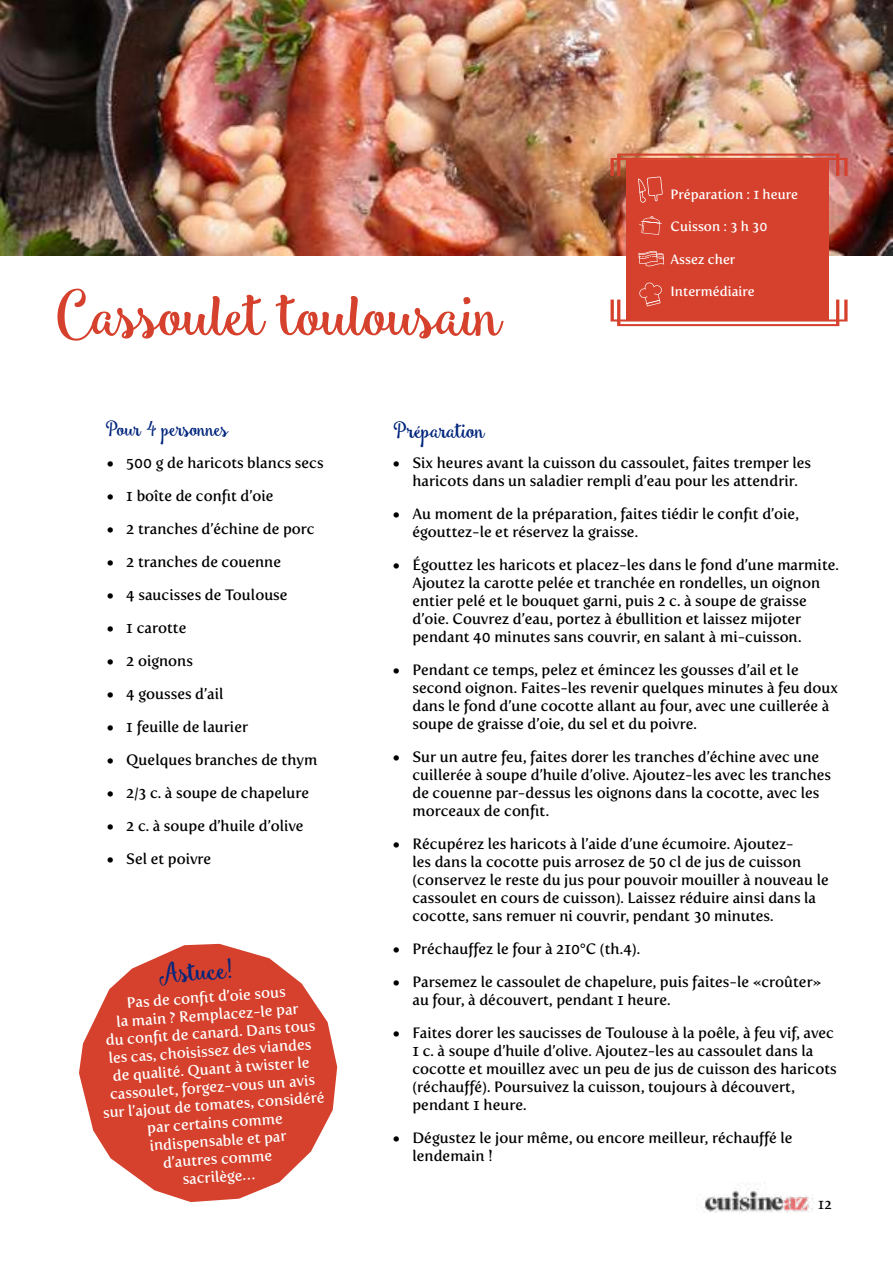
<style>
.page{position:relative;width:893px;height:1263px;background:#fff}
.page>*{position:absolute;margin:0;border:0;box-sizing:border-box;transform-origin:0 0}
.t1{font:60px "Smoothie Shoppe";color:#d5412d}
.t2{font:25.5px "Smoothie Shoppe";color:#00257c}
.t3{font:21px "Smoothie Shoppe";color:#00257c}
.t4{font:19.5px "Smoothie Shoppe";color:#00257c}
.t5{font:15px/18px "Fertigo Pro";color:#000}
.t6{font:15px/18px "Fertigo Pro";color:#fff;text-align:center}
.t7{font:13.5px "Fertigo Pro";color:#fff}
.t8{font:13.5px "Fertigo Pro";color:#000}
</style>
<div class="page">
<img style="left:704px;top:1182px;width:110px;height:30px">
<img style="left:0;top:0;width:893px;height:255px">
<svg style="left:79px;top:944px;width:258px;height:258px"></svg>
<svg style="left:85px;top:947px;width:244px;height:245px;fill:#d5412d"></svg>
<div style="left:626px;top:160px;width:203px;height:159px;background:#d5412d"></div>
<svg style="left:610px;top:154px;width:238px;height:49px"></svg>
<svg style="left:639px;top:216px;width:23px;height:19px"></svg>
<svg style="left:638px;top:251px;width:26px;height:15px"></svg>
<svg style="left:610px;top:282px;width:238px;height:44px"></svg>
<h1 class="t1" style="left:54px;top:276px;width:450px">Cassoulet toulousain</h1>
<p class="t7" style="left:671px;top:186px;width:129px">Préparation : 1 heure</p>
<p class="t7" style="left:671px;top:219px;width:98px">Cuisson : 3 h 30</p>
<p class="t7" style="left:671px;top:251px;width:66px">Assez cher</p>
<p class="t7" style="left:671px;top:284px;width:86px">Intermédiaire</p>
<h3 class="t4" style="left:105px;top:416px;width:125px">Pour 4 personnes</h3>
<p class="t5" style="left:107px;top:454px;width:218px">• 500 g de haricots blancs secs</p>
<p class="t5" style="left:107px;top:487px;width:168px">• 1 boîte de confit d’oie</p>
<p class="t5" style="left:107px;top:520px;width:209px">• 2 tranches d’échine de porc</p>
<p class="t5" style="left:107px;top:553px;width:176px">• 2 tranches de couenne</p>
<p class="t5" style="left:107px;top:586px;width:182px">• 4 saucisses de Toulouse</p>
<p class="t5" style="left:107px;top:619px;width:81px">• 1 carotte</p>
<p class="t5" style="left:107px;top:652px;width:88px">• 2 oignons</p>
<p class="t5" style="left:107px;top:685px;width:118px">• 4 gousses d’ail</p>
<p class="t5" style="left:107px;top:718px;width:143px">• 1 feuille de laurier</p>
<p class="t5" style="left:107px;top:751px;width:212px">• Quelques branches de thym</p>
<p class="t5" style="left:107px;top:784px;width:204px">• 2/3 c. à soupe de chapelure</p>
<p class="t5" style="left:107px;top:817px;width:198px">• 2 c. à soupe d’huile d’olive</p>
<p class="t5" style="left:107px;top:850px;width:106px">• Sel et poivre</p>
<h2 class="t2" style="left:157px;top:958px;width:76px;rotate:-4deg">Astuce!</h2>
<p class="t6" style="left:95px;top:996px;width:223px;rotate:-4deg">Pas de confi t d’oie sous<br>la main ? Remplacez-le par<br>du confi t de canard. Dans tous les cas, choisissez des viandes de qualité. Quant à twister le cassoulet, forgez-vous un avis sur l’ajout de tomates, considéré par certains comme indispensable et par<br>d’autres comme<br>sacrilège…</p>
<h3 class="t3" style="left:393px;top:416px;width:93px">Préparation</h3>
<p class="t5" style="left:393px;top:453px;width:420px;text-align:center">• Six heures avant la cuisson du cassoulet, faites tremper les haricots dans un saladier rempli d’eau pour les attendrir.</p>
<p class="t5" style="left:412px;top:504px;width:388px;text-indent:-20px">• Au moment de la préparation, faites tiédir le confit d’oie, égouttez-le et réservez la graisse.</p>
<p class="t5" style="left:412px;top:555px;width:428px;text-indent:-20px">• Égouttez les haricots et placez-les dans le fond d’une marmite.<br>Ajoutez la carotte pelée et tranchée en rondelles, un oignon entier pelé et le bouquet garni, puis 2 c. à soupe de graisse d’oie. Couvrez d’eau, portez à ébullition et laissez mijoter pendant 40 minutes sans couvrir, en salant à mi-cuisson.</p>
<p class="t5" style="left:412px;top:660px;width:427px;text-indent:-20px">• Pendant ce temps, pelez et émincez les gousses d’ail et le second oignon. Faites-les revenir quelques minutes à feu doux dans le fond d’une cocotte allant au four, avec une cuillerée à soupe de graisse d’oie, du sel et du poivre.</p>
<p class="t5" style="left:412px;top:747px;width:420px;text-indent:-20px">• Sur un autre feu, faites dorer les tranches d’échine avec une cuillerée à soupe d’huile d’olive. Ajoutez-les avec les tranches de couenne par-dessus les oignons dans la cocotte, avec les morceaux de confit.</p>
<p class="t5" style="left:412px;top:834px;width:418px;text-indent:-20px">• Récupérez les haricots à l’aide d’une écumoire. Ajoutez-<br>les dans la cocotte puis arrosez de 50 cl de jus de cuisson (conservez le reste du jus pour pouvoir mouiller à nouveau le cassoulet en cours de cuisson). Laissez réduire ainsi dans la cocotte, sans remuer ni couvrir, pendant 30 minutes.</p>
<p class="t5" style="left:393px;top:939px;width:249px">• Préchauffez le four à 210°C (th.4).</p>
<p class="t5" style="left:412px;top:972px;width:410px;text-indent:-20px">• Parsemez le cassoulet de chapelure, puis faites-le «croûter» au four, à découvert, pendant 1 heure.</p>
<p class="t5" style="left:412px;top:1023px;width:426px;text-indent:-20px">• Faites dorer les saucisses de Toulouse à la poêle, à feu vif, avec 1 c. à soupe d’huile d’olive. Ajoutez-les au cassoulet dans la cocotte et mouillez avec un peu de jus de cuisson des haricots (réchauffé). Poursuivez la cuisson, toujours à découvert, pendant 1 heure.</p>
<p class="t5" style="left:412px;top:1128px;width:382px;text-indent:-20px">• Dégustez le jour même, ou encore meilleur, réchauffé le lendemain !</p>
<p class="t8" style="left:818px;top:1196px;width:15px">12</p>
</div>
